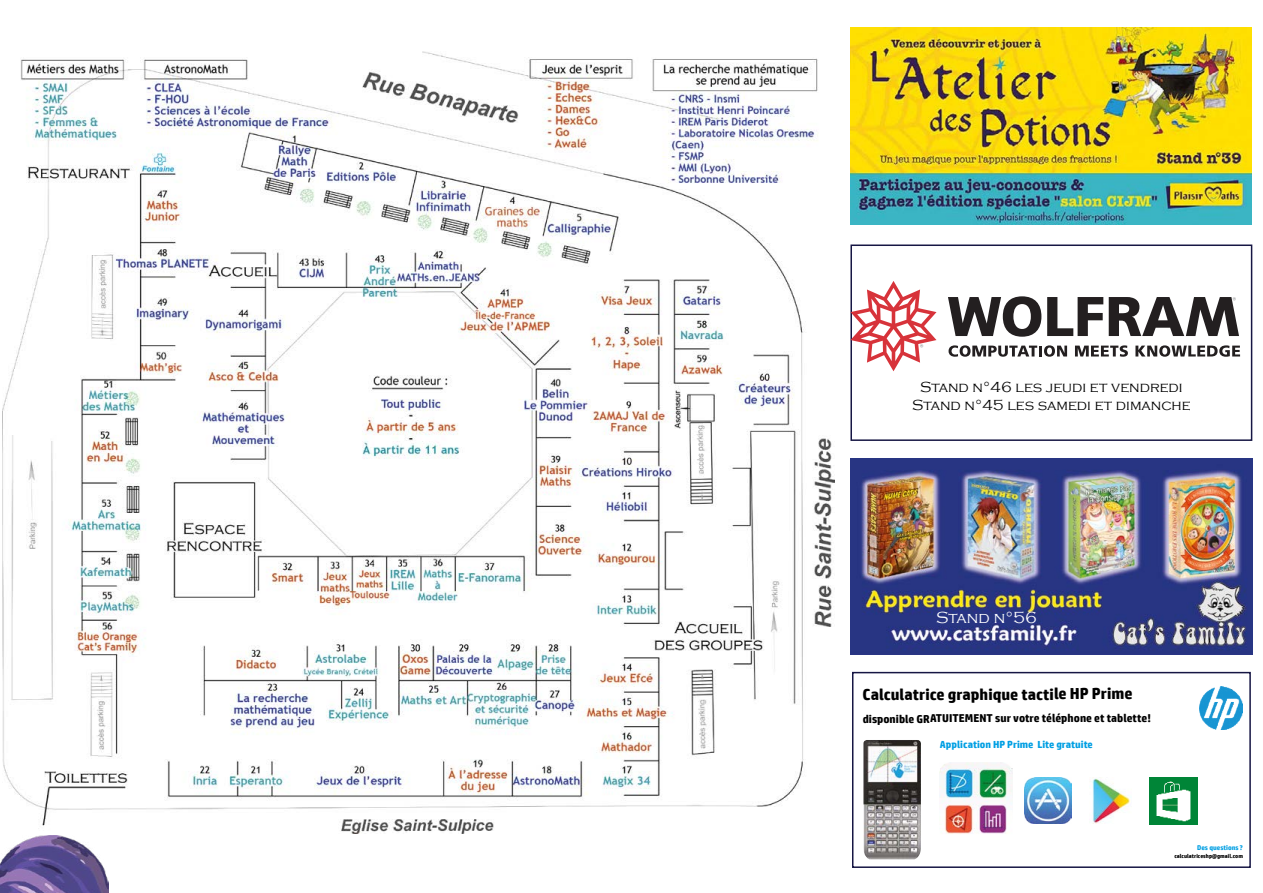
<style>
.page{position:relative;width:1263px;height:893px;background:#fff}
.page>*{position:absolute;margin:0;border:0;box-sizing:border-box;transform-origin:0 0}
.t1{font:300 16.5px "Copperplate Gothic";color:#fff}
.t2{font:700 15.9px "HP Simplified";letter-spacing:-.005em;color:#000}
.t3{font:300 15px/18px "Copperplate Gothic";color:#000;text-align:center}
.t4{font:700 11.4px "HP Simplified";letter-spacing:-.005em;color:#000}
.t5{font:700 10.2px "HP Simplified";color:#009fe3}
.t6{font:300 7.95px "Source Sans Pro";color:#808285}
.t7{font:700 6.9px "HP Simplified";color:#009fe3}
.t8{font:700 5.7px "HP Simplified";color:#000}
</style>
<div class="page">
<img style="left:2px;top:51px;width:832px;height:783px">
<div style="left:850px;top:244px;width:402px;height:197px;border:2px solid #161644"></div>
<svg style="left:948px;top:296px;width:93px;height:41px"></svg>
<svg style="left:1047px;top:297px;width:56px;height:39px"></svg>
<svg style="left:1109px;top:297px;width:130px;height:39px"></svg>
<svg style="left:948px;top:345px;width:119px;height:12px"></svg>
<svg style="left:1075px;top:345px;width:53px;height:12px"></svg>
<svg style="left:1135px;top:345px;width:105px;height:12px"></svg>
<svg style="left:850px;top:281px;width:86px;height:90px"></svg>
<img style="left:850px;top:28px;width:402px;height:197px">
<div style="left:852px;top:672px;width:399px;height:196px;border:2px solid #161644"></div>
<img style="left:0;top:835px;width:108px;height:58px">
<img style="left:850px;top:458px;width:402px;height:197px">
<img style="left:1199px;top:686px;width:43px;height:43px">
<img style="left:1092px;top:777px;width:38px;height:47px">
<img style="left:1149px;top:777px;width:49px;height:48px">
<img style="left:1024px;top:778px;width:47px;height:46px">
<img style="left:863px;top:740px;width:58px;height:119px">
<img style="left:940px;top:762px;width:72px;height:72px">
<p class="t6" style="left:920px;top:343px;width:5px">®</p>
<p class="t3" style="left:912px;top:378px;width:280px">Stand n°46 les jeudi et vendredi<br>Stand n°45 les samedi et dimanche</p>
<p class="t6" style="left:1233px;top:295px;width:5px">®</p>
<p class="t1" style="left:936px;top:608px;width:102px">Stand n°56</p>
<p class="t2" style="left:863px;top:684px;width:272px">Calculatrice graphique tactile HP Prime</p>
<p class="t4" style="left:863px;top:711px;width:290px">disponible GRATUITEMENT sur votre téléphone et tablette!</p>
<p class="t5" style="left:940px;top:738px;width:154px">Application HP Prime Lite gratuite</p>
<p class="t7" style="left:1197px;top:843px;width:47px">Des questions ?</p>
<p class="t8" style="left:1174px;top:852px;width:70px">calculatriceshp@gmail.com</p>
</div>
